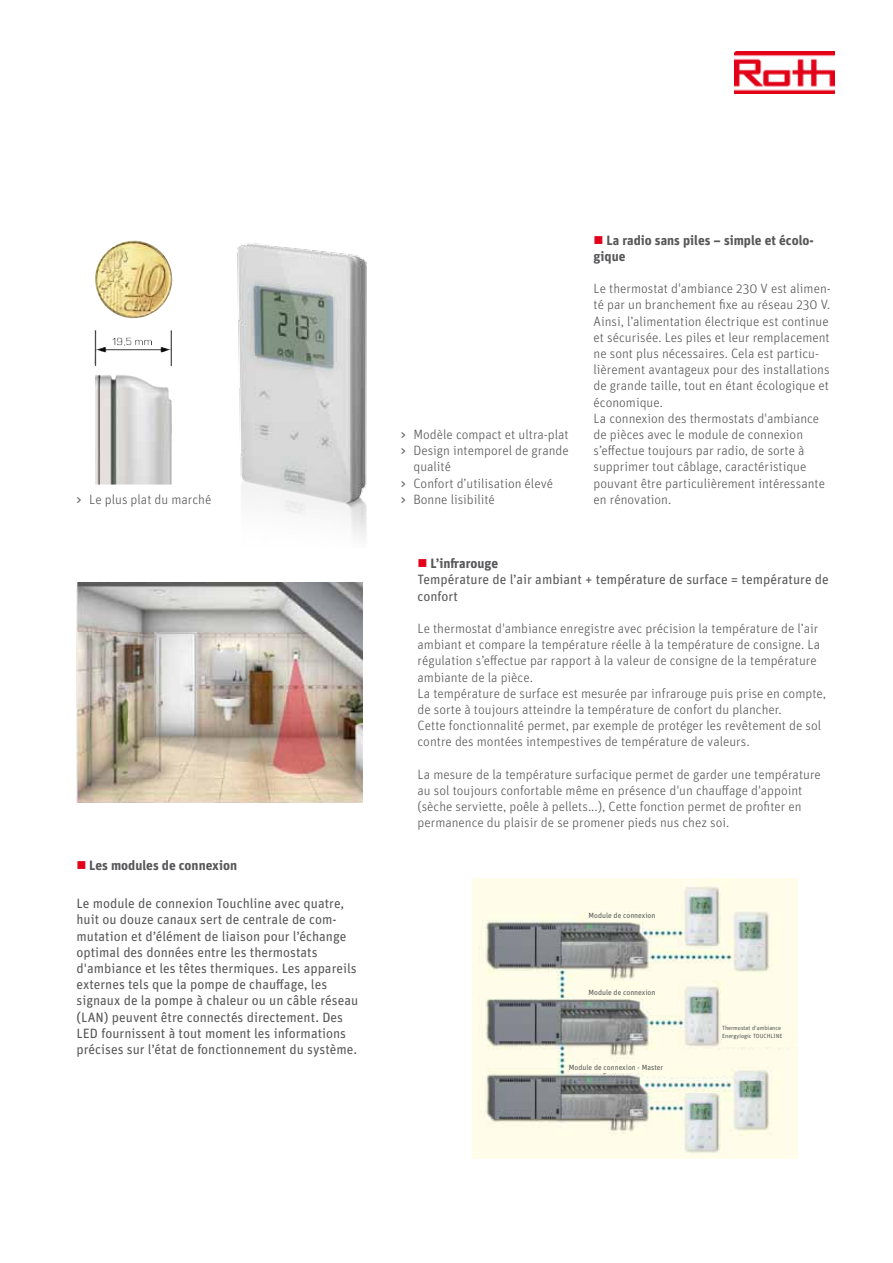
<style>
.page{position:relative;width:893px;height:1263px;background:#fff}
.page>*{position:absolute;margin:0;border:0;box-sizing:border-box;transform-origin:0 0}
.t1{font:300 13.5px/16.2px "Unit OT";color:#58585a}
.t2{font:13.5px/16.2px "Unit OT";color:#58585a}
.t3{font:700 13.5px/16.2px "Unit OT";color:#58585a}
.t4{font:7.5px "Unit OT";color:#58585a}
.t5{font:6px/7.2px "Unit OT";color:#58585a}
.s1{font-weight:400}
</style>
<div class="page">
<img style="left:472px;top:879px;width:326px;height:280px">
<img style="left:77px;top:583px;width:286px;height:219px">
<img style="left:95px;top:241px;width:77px;height:77px">
<img style="left:237px;top:243px;width:130px;height:296px">
<div style="left:588px;top:912px;width:78px;height:9px;background:#fffde8"></div>
<div style="left:588px;top:989px;width:78px;height:9px;background:#fffde8"></div>
<div style="left:569px;top:1063px;width:116px;height:10px;background:#fffde8"></div>
<div style="left:722px;top:1026px;width:73px;height:21px;background:#fffde8"></div>
<img style="left:735px;top:51px;width:99px;height:43px">
<p class="t1" style="left:401px;top:426px;width:170px"><span class="s1">&gt;</span> Modèle compact et ultra-plat</p>
<p class="t1" style="left:401px;top:442px;width:170px"><span class="s1">&gt;</span> Design intemporel de grande</p>
<p class="t1" style="left:413px;top:459px;width:39px">qualité</p>
<p class="t1" style="left:401px;top:475px;width:154px"><span class="s1">&gt;</span> Confort d’utilisation élevé</p>
<p class="t1" style="left:77px;top:491px;width:136px"><span class="s1">&gt;</span> Le plus plat du marché</p>
<p class="t1" style="left:401px;top:491px;width:96px"><span class="s1">&gt;</span> Bonne lisibilité</p>
<p class="t3" style="left:594px;top:232px;width:222px;text-indent:13px">La radio sans piles – simple et écolo&shy;gique</p>
<p class="t1" style="left:594px;top:280px;width:239px">Le thermostat d'ambiance 230 V est alimen&shy;té par un branchement fixe au réseau 230 V.<br>Ainsi, l’alimentation électrique est continue et sécurisée. Les piles et leur remplacement ne sont plus nécessaires. Cela est particu&shy;lièrement avantageux pour des installations de grande taille, tout en étant écologique et économique.<br>La connexion des thermostats d'ambiance de pièces avec le module de connexion s’effectue toujours par radio, de sorte à supprimer tout câblage, caractéristique pouvant être particulièrement intéressante en rénovation.</p>
<p class="t3" style="left:89px;top:857px;width:149px">Les modules de connexion</p>
<p class="t2" style="left:77px;top:895px;width:283px">Le module de connexion Touchline avec quatre, huit ou douze canaux sert de centrale de com&shy;mutation et d’élément de liaison pour l’échange optimal des données entre les thermostats d'ambiance et les têtes thermiques. Les appareils externes tels que la pompe de chauffage, les signaux de la pompe à chaleur ou un câble réseau (LAN) peuvent être connectés directement. Des LED fournissent à tout moment les informations précises sur l’état de fonctionnement du système.</p>
<p class="t3" style="left:430px;top:555px;width:69px">L’infrarouge</p>
<p class="t2" style="left:418px;top:571px;width:413px">Température de l’air ambiant + température de surface = température de confort</p>
<p class="t1" style="left:418px;top:620px;width:410px">Le thermostat d'ambiance enregistre avec précision la température de l’air ambiant et compare la température réelle à la température de consigne. La régulation s’effectue par rapport à la valeur de consigne de la température ambiante de la pièce.<br>La température de surface est mesurée par infrarouge puis prise en compte, de sorte à toujours atteindre la température de confort du plancher.<br>Cette fonctionnalité permet, par exemple de protéger les revêtement de sol contre des montées intempestives de température de valeurs.</p>
<p class="t1" style="left:418px;top:766px;width:405px">La mesure de la température surfacique permet de garder une température au sol toujours confortable même en présence d'un chauffage d'appoint (sèche serviette, poêle à pellets...), Cette fonction permet de profiter en permanence du plaisir de se promener pieds nus chez soi.</p>
<p class="t4" style="left:588px;top:911px;width:68px">Module de connexion</p>
<p class="t4" style="left:588px;top:988px;width:68px">Module de connexion</p>
<p class="t4" style="left:569px;top:1062px;width:96px">Module de connexion - Master</p>
<p class="t5" style="left:722px;top:1025px;width:62px">Thermostat d'ambiance<br>Energylogic TOUCHLINE</p>
</div>
